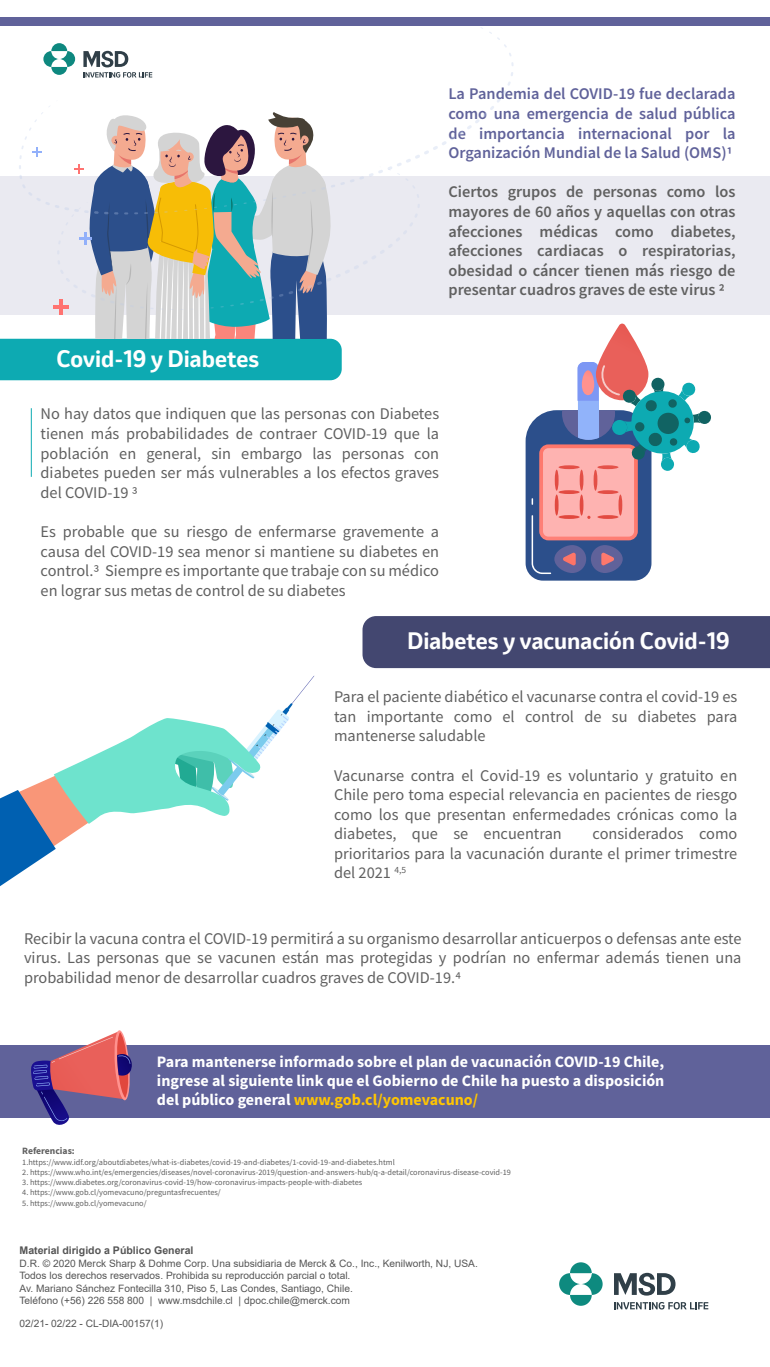
<style>
.page{position:relative;width:770px;height:1367px;background:#fff}
.page>*{position:absolute;margin:0;border:0;box-sizing:border-box;transform-origin:0 0}
.t1{font:700 22.2px "Invention";color:#fff}
.t2{font:16.3px/19.6px "Source Sans Pro";color:#606060;text-align:justify}
.t3{font:600 16.3px/19.6px "Source Sans Pro";color:#606060;text-align:justify}
.t4{font:600 16.3px/19.6px "Source Sans Pro";color:#60629a;text-align:justify}
.t5{font:700 16px/19.2px "Source Sans Pro";color:#fff;text-align:justify}
.t6{font:700 10.6px "Arial";color:#555}
.t7{font:10.2px/12.4px "Arial";color:#555}
.t8{font:700 9.6px "Source Sans Pro";color:#606060}
.t9{font:8.3px "Source Sans Pro";color:#606060}
.s1{color:#ffc502}
</style>
<div class="page">
<div style="left:0;top:176px;width:770px;height:138px;background:#eaeaf1"></div>
<div style="left:362px;top:616px;width:408px;height:52px;background:#434770"></div>
<svg style="left:526px;top:324px;width:185px;height:257px"></svg>
<div style="left:0;top:1045px;width:770px;height:72px;background:#60629a"></div>
<hr style="left:31px;top:408px;width:1px;height:69px;background:#0daab2">
<svg style="left:31px;top:1030px;width:101px;height:95px"></svg>
<div style="left:0;top:17px;width:770px;height:8px;background:#60629a"></div>
<svg style="left:0;top:25px;width:514px;height:355px"></svg>
<svg style="left:559px;top:1262px;width:44px;height:44px"></svg>
<svg style="left:614px;top:1273px;width:61px;height:23px"></svg>
<svg style="left:614px;top:1302px;width:94px;height:7px"></svg>
<svg style="left:0;top:676px;width:314px;height:211px"></svg>
<p class="t4" style="left:448px;top:84px;width:289px">La Pandemia del COVID-19 fue declarada como una emergencia de salud pública de importancia internacional por la Organización Mundial de la Salud (OMS)1</p>
<p class="t3" style="left:448px;top:182px;width:289px">Ciertos grupos de personas como los mayores de 60 años y aquellas con otras afecciones médicas como diabetes, afecciones cardiacas o respiratorias, obesidad o cáncer tienen más riesgo de presentar cuadros graves de este virus 2</p>
<h1 class="t1" style="left:56px;top:343px;width:204px">Covid-19 y Diabetes</h1>
<p class="t2" style="left:41px;top:404px;width:400px">No hay datos que indiquen que las personas con Diabetes tienen más probabilidades de contraer COVID-19 que la población en general, sin embargo las personas con diabetes pueden ser más vulnerables a los efectos graves del COVID-19 3</p>
<p class="t2" style="left:41px;top:522px;width:400px">Es probable que su riesgo de enfermarse gravemente a causa del COVID-19 sea menor si mantiene su diabetes en control.3 Siempre es importante que trabaje con su médico en lograr sus metas de control de su diabetes</p>
<h1 class="t1" style="left:407px;top:625px;width:324px">Diabetes y vacunación Covid-19</h1>
<p class="t2" style="left:334px;top:687px;width:405px">Para el paciente diabético el vacunarse contra el covid-19 es tan importante como el control de su diabetes para mantenerse saludable</p>
<p class="t2" style="left:334px;top:765px;width:405px">Vacunarse contra el Covid-19 es voluntario y gratuito en Chile pero toma especial relevancia en pacientes de riesgo como los que presentan enfermedades crónicas como la diabetes, que se encuentran</p>
<p class="t2" style="left:334px;top:824px;width:405px;text-indent:259px">considerados como prioritarios para la vacunación durante el primer trimestre del 2021 <sup>4,5</sup></p>
<p class="t2" style="left:24px;top:928px;width:719px">Recibir la vacuna contra el COVID-19 permitirá a su organismo desarrollar anticuerpos o defensas ante este virus. Las personas que se vacunen están mas protegidas y podrían no enfermar además tienen una probabilidad menor de desarrollar cuadros graves de COVID-19.4</p>
<p class="t5" style="left:157px;top:1051px;width:509px">Para mantenerse informado sobre el plan de vacunación COVID-19 Chile, ingrese al siguiente link que el Gobierno de Chile ha puesto a disposición del público general <span class="s1">www.gob.cl/yomevacuno/</span></p>
<p class="t8" style="left:22px;top:1144px;width:54px">Referencias:</p>
<p class="t9" style="left:22px;top:1157px;width:374px">1.https://www.idf.org/aboutdiabetes/what-is-diabetes/covid-19-and-diabetes/1-covid-19-and-diabetes.html</p>
<p class="t9" style="left:22px;top:1167px;width:490px">2. https://www.who.int/es/emergencies/diseases/novel-coronavirus-2019/question-and-answers-hub/q-a-detail/coronavirus-disease-covid-19</p>
<p class="t9" style="left:22px;top:1177px;width:342px">3. https://www.diabetes.org/coronavirus-covid-19/how-coronavirus-impacts-people-with-diabetes</p>
<p class="t9" style="left:22px;top:1187px;width:200px">4. https://www.gob.cl/yomevacuno/preguntasfrecuentes/</p>
<p class="t9" style="left:22px;top:1197px;width:126px">5. https://www.gob.cl/yomevacuno/</p>
<p class="t6" style="left:20px;top:1243px;width:175px">Material dirigido a Público General</p>
<p class="t7" style="left:20px;top:1257px;width:460px">D.R. © 2020 Merck Sharp &amp; Dohme Corp. Una subsidiaria de Merck &amp; Co., Inc., Kenilworth, NJ, USA.<br>Todos los derechos reservados. Prohibida su reproducción parcial o total.<br>Av. Mariano Sánchez Fontecilla 310, Piso 5, Las Condes, Santiago, Chile.<br>Teléfono (+56) 226 558 800 | www.msdchile.cl | dpoc.chile@merck.com</p>
<p class="t7" style="left:20px;top:1317px;width:145px">02/21- 02/22 - CL-DIA-00157(1)</p>
</div>
